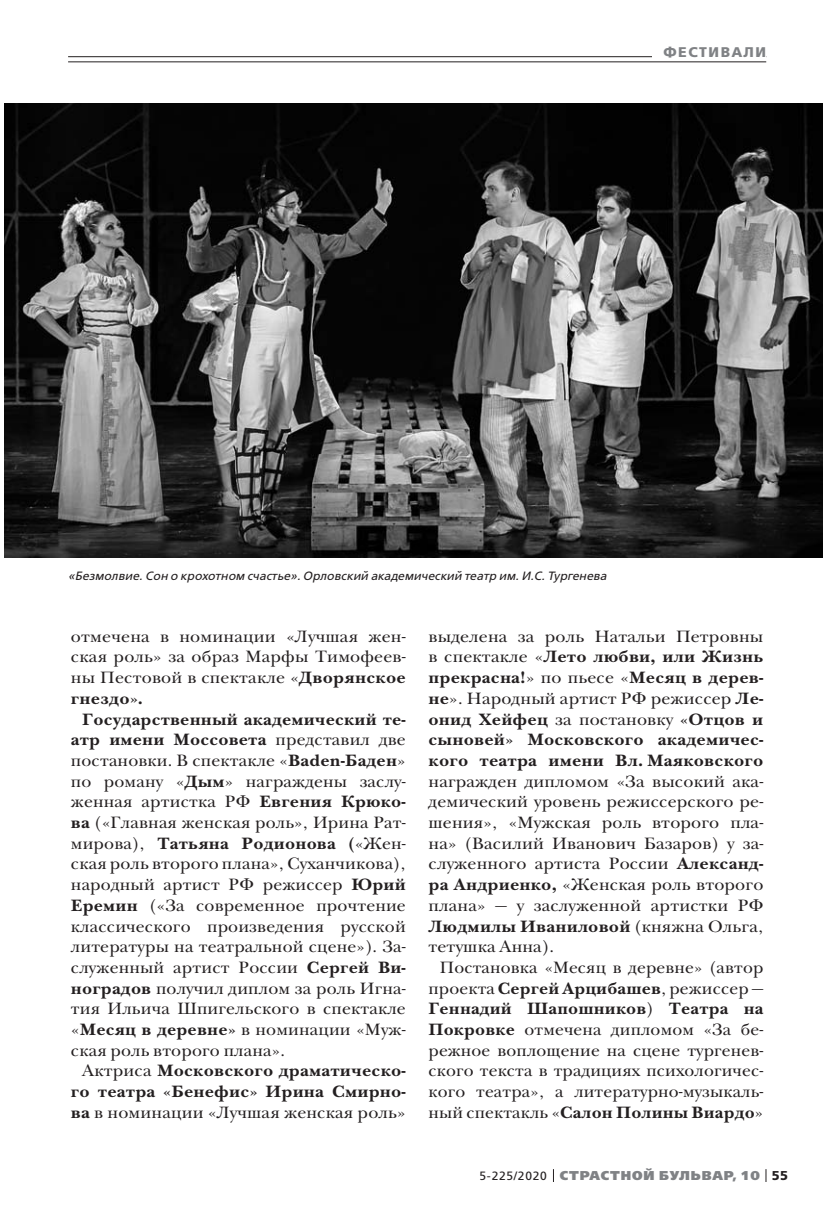
<style>
.page{position:relative;width:823px;height:1219px;background:#fff}
.page>*{position:absolute;margin:0;border:0;box-sizing:border-box;transform-origin:0 0}
.t1{font:17px/20.6px "New Baskerville ITC";letter-spacing:.01em;color:#231f20;text-align:justify}
.t2{font:17px/20.6px "New Baskerville ITC";letter-spacing:.01em;color:#231f20;text-align:justify;scale:1.04 1}
.t3{font:700 17px/20.6px "New Baskerville ITC";letter-spacing:.01em;color:#231f20;text-align:justify;scale:1.04 1}
.t4{font:700 14px "Free Set";letter-spacing:.11em;color:#808285}
.t5{font:800 12.8px "Free Set";letter-spacing:.07em;color:#808285}
.t6{font:italic 12px "Free Set";letter-spacing:.005em;color:#231f20}
.s1{font-weight:700}
.s2{font-weight:400}
.s3{font-weight:400;font-size:12px;color:#231f20}
.s4{font-weight:700;color:#231f20}
</style>
<div class="page">
<svg style="left:765px;top:1169px;width:1px;height:13px"></svg>
<hr style="left:68px;top:56px;width:697px;height:1px;background:#231f20">
<div style="left:652px;top:41px;width:113px;height:21px;background:#fff"></div>
<hr style="left:68px;top:62px;width:697px;height:1px;background:#231f20">
<img style="left:5px;top:103px;width:817px;height:454px">
<p class="t4" style="left:663px;top:45px;width:104px">ФЕСТИВАЛИ</p>
<p class="t6" style="left:68px;top:570px;width:539px">«Безмолвие. Сон о крохотном счастье». Орловский академический театр им. И.С. Тургенева</p>
<p class="t2" style="left:71px;top:627px;width:323px">отмечена в номинации «Лучшая жен&shy;ская роль» за образ Марфы Тимофеев&shy;ны Пестовой в спектакле «<span class="s1">Дворянское гнездо».</span></p>
<p class="t1" style="left:71px;top:710px;width:336px;text-indent:11px"><span class="s1">Государственный академический те&shy;атр имени Моссовета</span> представил две постановки. В спектакле «<span class="s1">Baden-Баден</span>» по роману «<span class="s1">Дым</span>» награждены заслу&shy;женная артистка РФ <span class="s1">Евгения Крюко&shy;ва</span> («Главная женская роль», Ирина Рат&shy;мирова), <span class="s1">Татьяна Родионова (</span>«Жен&shy;ская роль второго плана», Суханчикова), народный артист РФ режиссер <span class="s1">Юрий Еремин</span> («За современное прочтение классического произведения русской литературы на театральной сцене»). За&shy;служенный артист России <span class="s1">Сергей Ви&shy;ноградов</span> получил диплом за роль Игна&shy;тия Ильича Шпигельского в спектакле «<span class="s1">Месяц в деревне»</span> в номинации «Муж&shy;ская роль второго плана».</p>
<p class="t3" style="left:71px;top:1062px;width:323px;text-indent:11px"><span class="s2">Актриса</span> Московского драматическо&shy;го театра «Бенефис» Ирина Смирно&shy;ва <span class="s2">в номинации «Лучшая женская роль»</span></p>
<p class="t3" style="left:428px;top:627px;width:323px"><span class="s2">выделена за роль Натальи Петровны в спектакле «</span>Лето любви, или Жизнь прекрасна!<span class="s2">» по пьесе «</span>Месяц в дерев&shy;не<span class="s2">». Народный артист РФ режиссер</span> Ле&shy;онид Хейфец <span class="s2">за постановку</span> «Отцов и сыновей» Московского академичес&shy;кого театра имени Вл. Маяковского</p>
<p class="t2" style="left:428px;top:772px;width:323px">награжден дипломом «За высокий ака&shy;демический уровень режиссерского ре&shy;шения», «Мужская роль второго пла&shy;на» (Василий Иванович Базаров) у за&shy;служенного артиста России <span class="s1">Александ&shy;ра Андриенко,</span> «Женская роль второго плана» — у заслуженной артистки РФ <span class="s1">Людмилы Иваниловой</span> (княжна Ольга, тетушка Анна).</p>
<p class="t1" style="left:428px;top:959px;width:336px;text-indent:11px">Постановка «Месяц в деревне» (автор проекта <span class="s1">Сергей Арцибашев</span>, режиссер — <span class="s1">Геннадий Шапошников</span>) <span class="s1">Театра на Покровке</span> отмечена дипломом «За бе&shy;режное воплощение на сцене тургенев&shy;ского текста в традициях психологичес&shy;кого театра», а литературно-музыкаль&shy;ный спектакль «<span class="s1">Салон Полины Виардо</span>»</p>
<p class="t5" style="left:479px;top:1169px;width:310px"><span class="s3">5-225/2020</span> СТРАСТНОЙ БУЛЬВАР, 10 <span class="s4">55</span></p>
</div>
